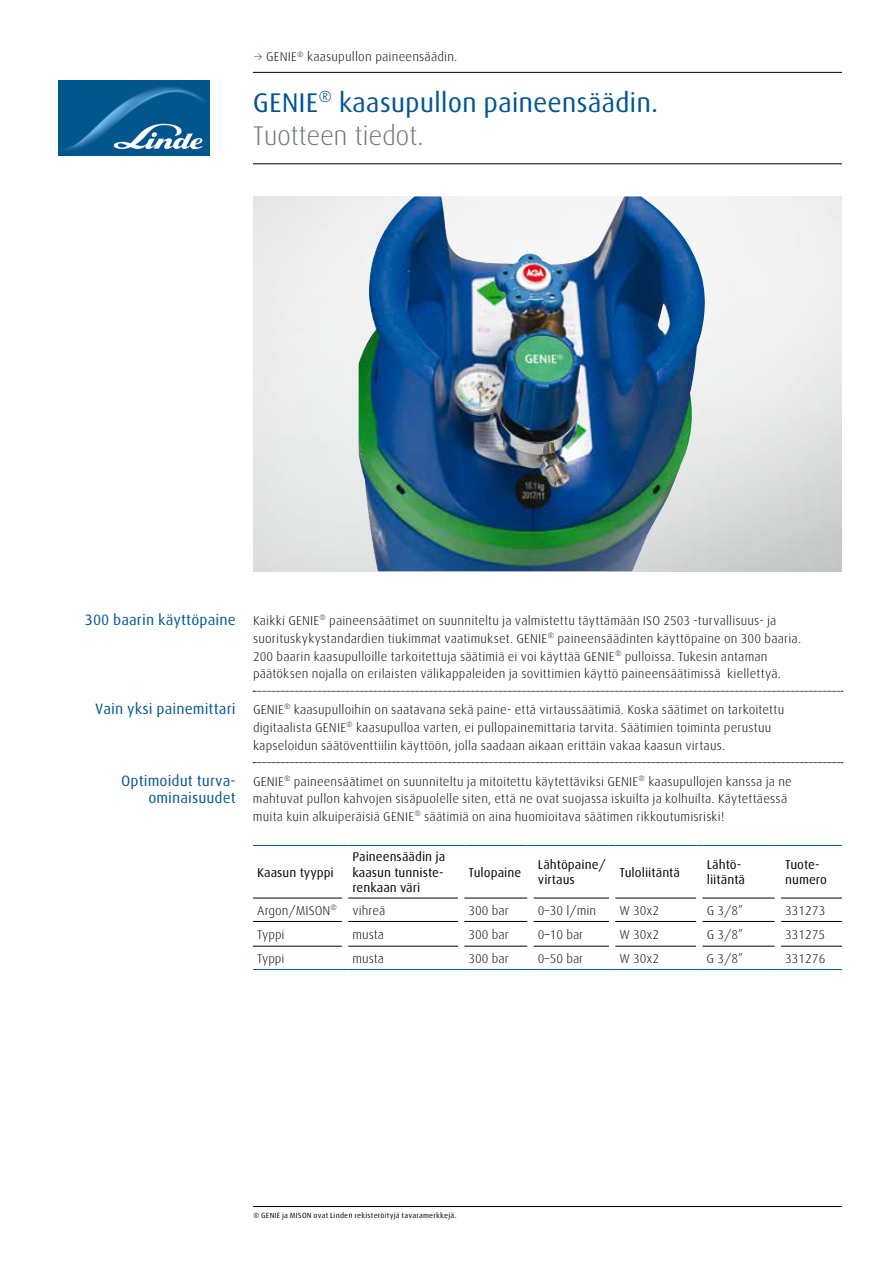
<style>
.page{position:relative;width:893px;height:1263px;background:#fff}
.page>*{position:absolute;margin:0;border:0;box-sizing:border-box;transform-origin:0 0}
.t1{font:27px/32.4px "Linde Dax Global";letter-spacing:-.005em;color:#005591}
.t2{font:15px/17.9px "Linde Dax Global";letter-spacing:.005em;color:#005591;text-align:right}
.t3{font:300 12.75px/17.9px "Linde Dax Global";letter-spacing:.01em;color:#000}
.t4{font:12.75px/15.3px "Linde Dax Global";color:#000}
.t5{font:7.5px "Linde Dax Global";letter-spacing:.025em;color:#000}
.s1{font-weight:300;color:#70777b}
</style>
<div class="page">
<svg style="left:253px;top:691px;width:590px;height:1px"></svg>
<svg style="left:253px;top:762px;width:590px;height:1px"></svg>
<hr style="left:253px;top:921px;width:89px;height:1px;background:#000">
<hr style="left:348px;top:921px;width:110px;height:1px;background:#000">
<hr style="left:464px;top:921px;width:63px;height:1px;background:#000">
<hr style="left:534px;top:921px;width:75px;height:1px;background:#000">
<hr style="left:615px;top:921px;width:81px;height:1px;background:#000">
<hr style="left:702px;top:921px;width:73px;height:1px;background:#000">
<hr style="left:781px;top:921px;width:61px;height:1px;background:#000">
<hr style="left:253px;top:946px;width:89px;height:1px;background:#000">
<hr style="left:348px;top:946px;width:110px;height:1px;background:#000">
<hr style="left:464px;top:946px;width:63px;height:1px;background:#000">
<hr style="left:534px;top:946px;width:75px;height:1px;background:#000">
<hr style="left:615px;top:946px;width:81px;height:1px;background:#000">
<hr style="left:702px;top:946px;width:73px;height:1px;background:#000">
<hr style="left:781px;top:946px;width:61px;height:1px;background:#000">
<hr style="left:253px;top:845px;width:89px;height:1px;background:#005591">
<hr style="left:348px;top:845px;width:110px;height:1px;background:#005591">
<hr style="left:464px;top:845px;width:63px;height:1px;background:#005591">
<hr style="left:534px;top:845px;width:75px;height:1px;background:#005591">
<hr style="left:615px;top:845px;width:81px;height:1px;background:#005591">
<hr style="left:702px;top:845px;width:73px;height:1px;background:#005591">
<hr style="left:781px;top:845px;width:61px;height:1px;background:#005591">
<hr style="left:253px;top:898px;width:89px;height:1px;background:#000">
<hr style="left:348px;top:898px;width:110px;height:1px;background:#000">
<hr style="left:464px;top:898px;width:63px;height:1px;background:#000">
<hr style="left:534px;top:898px;width:75px;height:1px;background:#000">
<hr style="left:615px;top:898px;width:81px;height:1px;background:#000">
<hr style="left:702px;top:898px;width:73px;height:1px;background:#000">
<hr style="left:781px;top:898px;width:61px;height:1px;background:#000">
<hr style="left:253px;top:969px;width:89px;height:1px;background:#005591">
<hr style="left:348px;top:969px;width:110px;height:1px;background:#005591">
<hr style="left:464px;top:969px;width:63px;height:1px;background:#005591">
<hr style="left:534px;top:969px;width:75px;height:1px;background:#005591">
<hr style="left:615px;top:969px;width:81px;height:1px;background:#005591">
<hr style="left:702px;top:969px;width:73px;height:1px;background:#005591">
<hr style="left:781px;top:969px;width:61px;height:1px;background:#005591">
<hr style="left:253px;top:72px;width:589px;height:1px;background:#000">
<hr style="left:253px;top:163px;width:589px;height:1px;background:#000">
<hr style="left:253px;top:1206px;width:589px;height:1px;background:#000">
<img style="left:359px;top:196px;width:349px;height:375px">
<svg style="left:254px;top:53px;width:8px;height:7px"></svg>
<img style="left:58px;top:80px;width:151px;height:76px">
<p class="t3" style="left:266px;top:48px;width:193px">GENIE<sup>®</sup> kaasupullon paineensäädin.</p>
<h1 class="t1" style="left:253px;top:87px;width:407px">GENIE<sup>®</sup> kaasupullon paineensäädin.<br><span class="s1">Tuotteen tiedot.</span></h1>
<p class="t2" style="left:85px;top:611px;width:153px">300 baarin käyttöpaine</p>
<p class="t2" style="left:95px;top:700px;width:142px">Vain yksi painemittari</p>
<p class="t2" style="left:121px;top:771px;width:116px">Optimoidut turva&shy;ominaisuudet</p>
<p class="t3" style="left:253px;top:611px;width:550px">Kaikki GENIE<sup>®</sup> paineensäätimet on suunniteltu ja valmistettu täyttämään ISO 2503 -turvallisuus- ja suorituskykystandardien tiukimmat vaatimukset. GENIE<sup>®</sup> paineensäädinten käyttöpaine on 300 baaria.<br>200 baarin kaasupulloille tarkoitettuja säätimiä ei voi käyttää GENIE<sup>®</sup> pulloissa. Tukesin antaman päätöksen nojalla on erilaisten välikappaleiden ja sovittimien käyttö paineensäätimissä kiellettyä.</p>
<p class="t3" style="left:253px;top:701px;width:533px">GENIE<sup>®</sup> kaasupulloihin on saatavana sekä paine- että virtaussäätimiä. Koska säätimet on tarkoitettu digitaalista GENIE<sup>®</sup> kaasupulloa varten, ei pullopainemittaria tarvita. Säätimien toiminta perustuu kapseloidun säätöventtiilin käyttöön, jolla saadaan aikaan erittäin vakaa kaasun virtaus.</p>
<p class="t3" style="left:253px;top:772px;width:540px">GENIE<sup>®</sup> paineensäätimet on suunniteltu ja mitoitettu käytettäviksi GENIE<sup>®</sup> kaasupullojen kanssa ja ne mahtuvat pullon kahvojen sisäpuolelle siten, että ne ovat suojassa iskuilta ja kolhuilta. Käytettäessä muita kuin alkuiperäisiä GENIE<sup>®</sup> säätimiä on aina huomioitava säätimen rikkoutumisriski!</p>
<p class="t4" style="left:257px;top:865px;width:78px">Kaasun tyyppi</p>
<p class="t4" style="left:352px;top:849px;width:94px">Paineensäädin ja kaasun tunniste&shy;renkaan väri</p>
<p class="t4" style="left:469px;top:865px;width:54px">Tulopaine</p>
<p class="t4" style="left:538px;top:857px;width:69px">Lähtöpaine/ virtaus</p>
<p class="t4" style="left:620px;top:865px;width:62px">Tuloliitäntä</p>
<p class="t4" style="left:707px;top:857px;width:40px">Lähtö&shy;liitäntä</p>
<p class="t4" style="left:785px;top:857px;width:43px">Tuote&shy;numero</p>
<p class="t3" style="left:257px;top:901px;width:130px">Argon/MISON<sup>®</sup> vihreä</p>
<p class="t3" style="left:469px;top:901px;width:42px">300 bar</p>
<p class="t3" style="left:538px;top:901px;width:60px">0–30 l/min</p>
<p class="t3" style="left:619px;top:901px;width:41px">W 30x2</p>
<p class="t3" style="left:707px;top:901px;width:38px">G 3/8”</p>
<p class="t3" style="left:785px;top:901px;width:42px">331273</p>
<p class="t3" style="left:257px;top:925px;width:29px">Typpi</p>
<p class="t3" style="left:352px;top:925px;width:33px">musta</p>
<p class="t3" style="left:469px;top:925px;width:42px">300 bar</p>
<p class="t3" style="left:538px;top:925px;width:47px">0–10 bar</p>
<p class="t3" style="left:619px;top:925px;width:41px">W 30x2</p>
<p class="t3" style="left:707px;top:925px;width:38px">G 3/8”</p>
<p class="t3" style="left:785px;top:925px;width:42px">331275</p>
<p class="t3" style="left:257px;top:949px;width:29px">Typpi</p>
<p class="t3" style="left:352px;top:949px;width:33px">musta</p>
<p class="t3" style="left:469px;top:949px;width:42px">300 bar</p>
<p class="t3" style="left:538px;top:949px;width:47px">0–50 bar</p>
<p class="t3" style="left:619px;top:949px;width:41px">W 30x2</p>
<p class="t3" style="left:707px;top:949px;width:38px">G 3/8”</p>
<p class="t3" style="left:785px;top:949px;width:42px">331276</p>
<p class="t5" style="left:253px;top:1211px;width:205px">® GENIE ja MISON ovat Linde rekisteröityjä tavaramerkkejä.</p>
</div>
